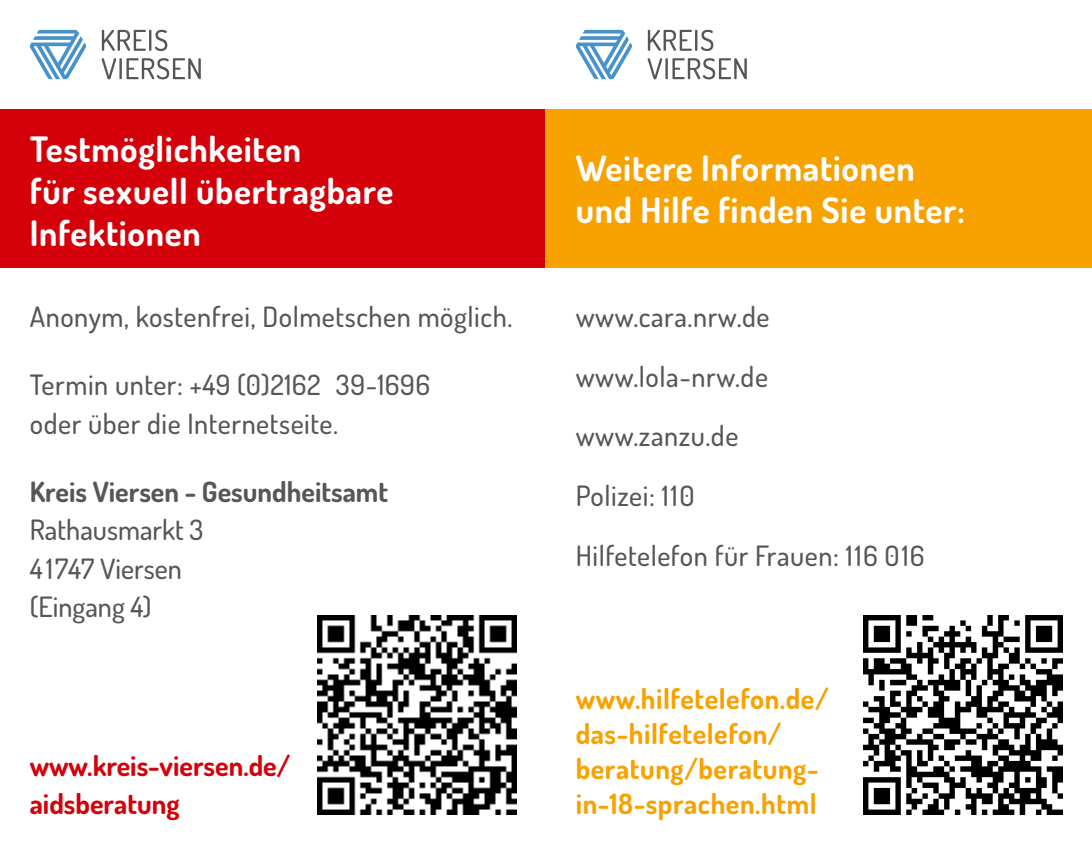
<style>
.page{position:relative;width:1092px;height:844px;background:#fff}
.page>*{position:absolute;margin:0;border:0;box-sizing:border-box;transform-origin:0 0}
.t1{font:700 35px/42px "Dosis";letter-spacing:.02em;color:#fff}
.t2{font:500 28px/59.9px "Dosis";letter-spacing:.02em;color:#555756}
.t3{font:700 28px/35px "Dosis";letter-spacing:.02em;color:#f7a200}
.t4{font:500 28px/38.5px "Dosis";color:#555756}
.t5{font:700 28px/38.5px "Dosis";color:#d4000a}
.t6{font:700 28px "Dosis";color:#555756}
</style>
<div class="page">
<div style="left:0;top:109px;width:546px;height:159px;background:#d4000a"></div>
<svg style="left:30px;top:30px;width:56px;height:49px"></svg>
<svg style="left:102px;top:58px;width:99px;height:21px"></svg>
<svg style="left:102px;top:30px;width:65px;height:21px"></svg>
<img style="left:317px;top:615px;width:199px;height:199px">
<div style="left:546px;top:109px;width:545px;height:159px;background:#f7a200"></div>
<svg style="left:575px;top:30px;width:57px;height:49px"></svg>
<svg style="left:647px;top:58px;width:99px;height:21px"></svg>
<svg style="left:647px;top:30px;width:66px;height:21px"></svg>
<img style="left:863px;top:615px;width:199px;height:199px">
<p class="t1" style="left:30px;top:127px;width:365px">Testmöglichkeiten<br>für sexuell übertragbare<br>Infektionen</p>
<p class="t2" style="left:30px;top:286px;width:484px">Anonym, kostenfrei, Dolmetschen möglich.</p>
<p class="t2" style="left:30px;top:364px;width:402px;line-height:38.5px">Termin unter: +49 (0)2162 39-1696 oder über die Internetseite.</p>
<p class="t6" style="left:30px;top:473px;width:360px">Kreis Viersen - Gesundheitsamt</p>
<p class="t4" style="left:30px;top:510px;width:175px">Rathausmarkt 3<br>4 1747 Viersen (Eingang 4)</p>
<p class="t5" style="left:30px;top:745px;width:262px">www.kreis-viersen.de/ aidsberatung</p>
<p class="t1" style="left:575px;top:146px;width:390px">Weitere Informationen und Hilfe finden Sie unter:</p>
<p class="t2" style="left:575px;top:286px;width:350px">www.cara.nrw.de www.lola-nrw.de www.zanzu.de<br>Polizei: 110<br>Hilfetelefon für Frauen: 116 016</p>
<p class="t3" style="left:575px;top:680px;width:254px">www.hilfetelefon.de/ das-hilfetelefon/ beratung/beratung&shy;in-18-sprachen.html</p>
</div>
